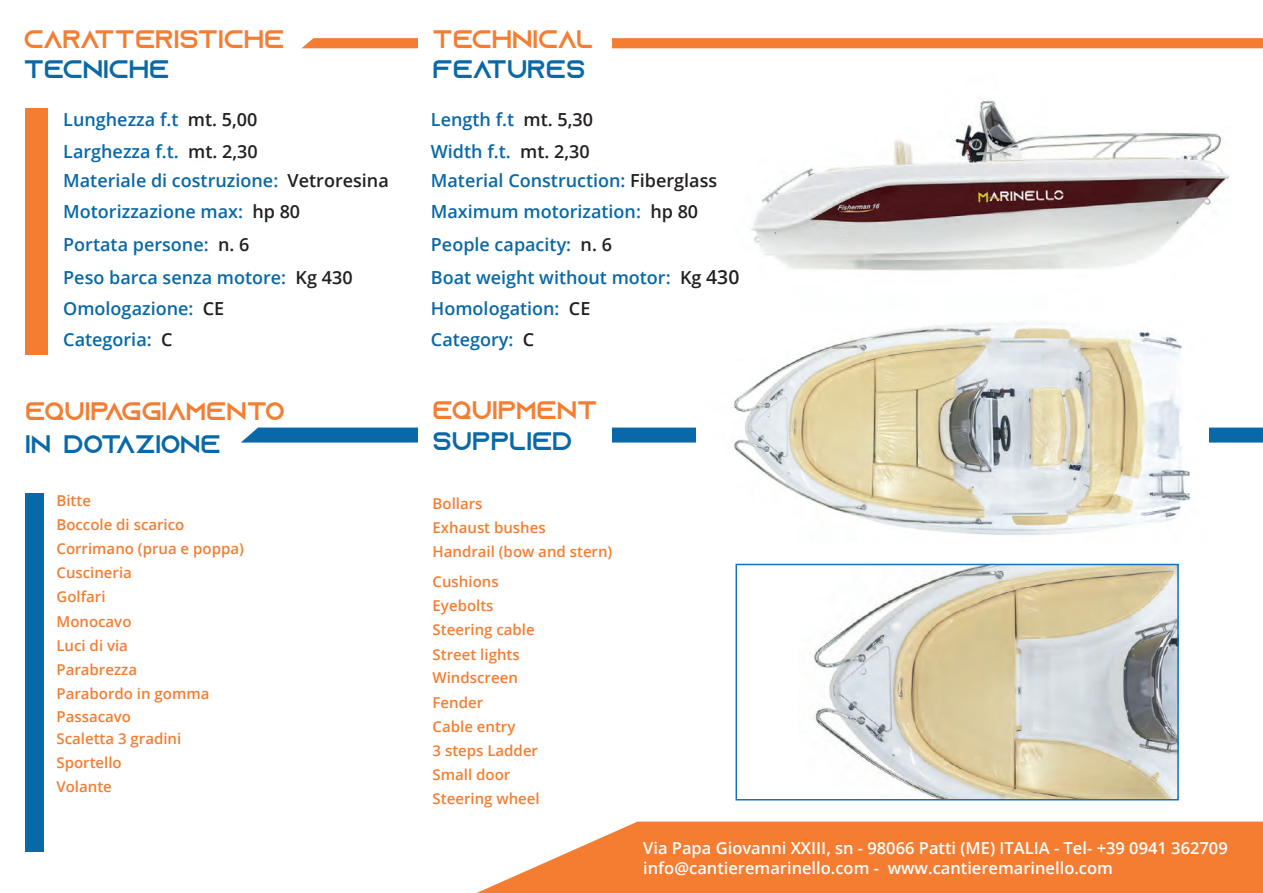
<style>
.page{position:relative;width:1263px;height:893px;background:#fff}
.page>*{position:absolute;margin:0;border:0;box-sizing:border-box;transform-origin:0 0}
.t1{font:25.35px "Azonix";color:#f47d32}
.t2{font:25.35px "Azonix";color:#0968a7}
.t3{font:600 18px/31.3px "Open Sans";color:#0968a7}
.t4{font:600 16.5px/19.6px "Open Sans";color:#fff}
.t5{font:600 15px/24px "Open Sans";color:#f47d32}
.s1{color:#231f20}
.s2{font-size:19.35px;color:#231f20}
</style>
<div class="page">
<img style="left:751px;top:99px;width:479px;height:172px">
<svg style="left:241px;top:428px;width:1022px;height:15px;background:#1770ac"></svg>
<svg style="left:302px;top:38px;width:961px;height:10px;background:#f47f36"></svg>
<div style="left:418px;top:19px;width:193px;height:74px;background:#fff"></div>
<div style="left:25px;top:108px;width:23px;height:247px;background:#f47d32"></div>
<div style="left:418px;top:390px;width:193px;height:75px;background:#fff"></div>
<div style="left:25px;top:493px;width:19px;height:359px;background:#0968a7"></div>
<img style="left:696px;top:322px;width:512px;height:213px">
<svg style="left:477px;top:822px;width:786px;height:71px;background:#f58a46"></svg>
<img style="left:812px;top:567px;width:364px;height:230px">
<div style="left:735px;top:564px;width:444px;height:236px;border:2px solid #1074bc"></div>
<h1 class="t1" style="left:24px;top:28px;width:262px">CARATTERISTICHE</h1>
<h1 class="t2" style="left:24px;top:58px;width:147px">TECNICHE</h1>
<p class="t3" style="left:63px;top:104px;width:327px">Lunghezza f.t <span class="s1">mt. 5,00<br></span>Larghezza f.t. <span class="s1">mt. 2,30<br></span>Materiale di costruzione: <span class="s1">Vetroresina<br></span>Motorizzazione max: <span class="s1">hp 80<br></span>Portata persone: <span class="s1">n. 6<br></span>Peso barca senza motore: <span class="s1">Kg 430<br></span>Omologazione: <span class="s1">CE<br></span>Categoria: <span class="s1">C</span></p>
<h1 class="t1" style="left:25px;top:400px;width:261px">EQUIPAGGIAMENTO</h1>
<h1 class="t2" style="left:25px;top:433px;width:197px">IN DOTAZIONE</h1>
<p class="t5" style="left:56px;top:488px;width:189px">Bitte<br>Boccole di scarico<br>Corrimano (prua e poppa)<br>Cuscineria<br>Golfari</p>
<p class="t5" style="left:56px;top:609px;width:154px">Monocavo<br>Luci di via<br>Parabrezza<br>Parabordo in gomma</p>
<p class="t5" style="left:56px;top:705px;width:126px;line-height:21.9px">Passacavo<br>Scaletta 3 gradini</p>
<p class="t5" style="left:56px;top:750px;width:67px">Sportello<br>Volante</p>
<h1 class="t1" style="left:433px;top:28px;width:162px">TECHNICAL</h1>
<h1 class="t2" style="left:433px;top:58px;width:154px">FEATURES</h1>
<p class="t3" style="left:431px;top:104px;width:310px">Length f.t <span class="s1">mt. 5,30<br></span>Width f.t. <span class="s1">mt. 2,30<br></span>Material Construction: <span class="s1">Fiberglass<br></span>Maximum motorization: <span class="s1">hp 80<br></span>People capacity: <span class="s1">n. 6<br></span>Boat weight without motor: <span class="s1">Kg</span> <span class="s2">430<br></span>Homologation: <span class="s1">CE<br></span>Category: <span class="s1">C</span></p>
<h1 class="t1" style="left:433px;top:399px;width:166px">EQUIPMENT</h1>
<h1 class="t2" style="left:433px;top:430px;width:141px">SUPPLIED</h1>
<p class="t5" style="left:433px;top:491px;width:181px">Bollars<br>Exhaust bushes<br>Handrail (bow and stern)</p>
<p class="t5" style="left:433px;top:569px;width:104px">Cushions<br>Eyebolts<br>Steering cable</p>
<p class="t5" style="left:433px;top:643px;width:89px;line-height:22.5px">Street lights<br>Windscreen</p>
<p class="t5" style="left:433px;top:690px;width:84px">Fender<br>Cable entry</p>
<p class="t5" style="left:433px;top:762px;width:109px">Small door<br>Steering wheel</p>
<p class="t5" style="left:433px;top:738px;width:107px">3 steps Ladder</p>
<p class="t4" style="left:643px;top:838px;width:586px">Via Papa Giovanni XXIII, sn - 98066 Patti (ME) ITALIA - Tel- +39 0941 362709 info@cantieremarinello.com - www.cantieremarinello.com</p>
</div>
